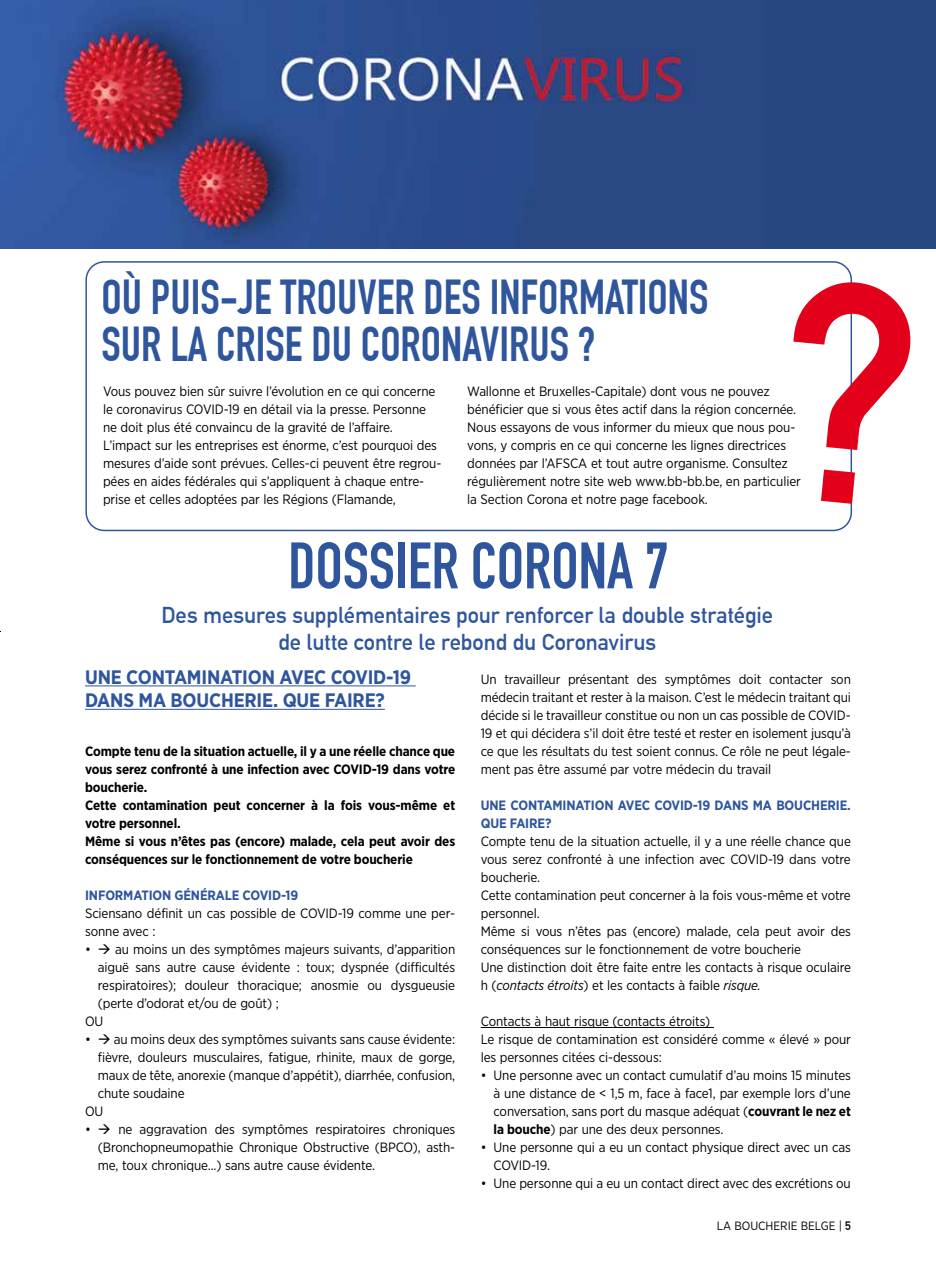
<style>
.page{position:relative;width:936px;height:1263px;background:#fff}
.page>*{position:absolute;margin:0;border:0;box-sizing:border-box;transform-origin:0 0}
.t1{font:700 64.5px "DIN Condensed";color:#2f569d}
.t2{font:700 48px/46.5px "DIN Condensed";color:#2f569d}
.t3{font:700 22.5px/27px "DIN Alternate";letter-spacing:-.005em;color:#2f569d;text-align:center}
.t4{font:700 19.5px/23.4px "Gotham Narrow";letter-spacing:-.01em;color:#2f569d}
.t5{font:13.5px/18px "Gotham Narrow";letter-spacing:-.01em;color:#000}
.t6{font:700 13.5px/18px "Gotham Narrow";letter-spacing:-.01em;color:#000}
.t7{font:700 13.5px/18px "Gotham Narrow";letter-spacing:-.01em;color:#2f569d}
.t8{font:12px "Gotham Narrow";color:#000}
.s1{font-style:italic}
.s2{font-weight:700}
.s3{font-family:"DIN Alternate";font-weight:700}
</style>
<div class="page">
<div style="left:85px;top:261px;width:767px;height:270px;border:2px solid #2f569d;border-radius:18px"></div>
<hr style="left:85px;top:685px;width:331px;height:1px;background:#2f569d">
<hr style="left:85px;top:709px;width:300px;height:1px;background:#2f569d">
<hr style="left:480px;top:1027px;width:233px;height:1px;background:#000">
<div style="left:0;top:0;width:935px;height:249px;background:#274782"></div>
<img style="left:0;top:0;width:690px;height:249px">
<svg style="left:849px;top:277px;width:4px;height:231px"></svg>
<h2 class="t2" style="left:101px;top:274px;width:608px">OÙ PUIS-JE TROUVER DES INFORMATIONS<br>SUR LA CRISE DU CORONAVIRUS ?</h2>
<p class="t5" style="left:103px;top:382px;width:340px">Vous pouvez bien sûr suivre l’évolution en ce qui concerne le coronavirus COVID-19 en détail via la presse. Personne ne doit plus été convaincu de la gravité de l’affaire.<br>L’impact sur les entreprises est énorme, c’est pourquoi des mesures d’aide sont prévues. Celles-ci peuvent être regrou&shy;pées en aides fédérales qui s’appliquent à chaque entre&shy;prise et celles adoptées par les Régions (Flamande,</p>
<p class="t5" style="left:467px;top:382px;width:335px">Wallonne et Bruxelles-Capitale) dont vous ne pouvez bénéficier que si vous êtes actif dans la région concernée.<br>Nous essayons de vous informer du mieux que nous pou&shy;vons, y compris en ce qui concerne les lignes directrices données par l’AFSCA et tout autre organisme. Consultez régulièrement notre site web www.bb-bb.be, en particulier la Section Corona et notre page facebook.</p>
<h1 class="t1" style="left:288px;top:528px;width:382px">DOSSIER CORONA 7</h1>
<h3 class="t3" style="left:161px;top:600px;width:613px">Des mesures supplémentaires pour renforcer la double stratégie de lutte contre le rebond du Coronavirus</h3>
<h3 class="t4" style="left:85px;top:665px;width:328px">UNE CONTAMINATION AVEC COVID-19<br>DANS MA BOUCHERIE. QUE FAIRE?</h3>
<p class="t6" style="left:85px;top:742px;width:371px">Compte tenu de la situation actuelle, il y a une réelle chance que vous serez confronté à une infection avec COVID-19 dans votre boucherie.<br>Cette contamination peut concerner à la fois vous-même et votre personnel.<br>Même si vous n’êtes pas (encore) malade, cela peut avoir des conséquences sur le fonctionnement de votre boucherie</p>
<p class="t7" style="left:85px;top:886px;width:215px">INFORMATION GÉNÉRALE COVID-19</p>
<p class="t5" style="left:85px;top:904px;width:371px">Sciensano définit un cas possible de COVID-19 comme une per&shy;sonne avec :</p>
<p class="t5" style="left:85px;top:940px;width:371px">• → au moins un des symptômes majeurs suivants, d’apparition</p>
<p class="t5" style="left:98px;top:958px;width:359px">aiguë sans autre cause évidente : toux; dyspnée (difficultés</p>
<p class="t5" style="left:98px;top:976px;width:359px">respiratoires); douleur thoracique; anosmie ou dysgueusie</p>
<p class="t5" style="left:98px;top:994px;width:182px">(perte d’odorat et/ou de goût) ;</p>
<p class="t5" style="left:85px;top:1012px;width:20px">OU</p>
<p class="t5" style="left:85px;top:1030px;width:371px">• → au moins deux des symptômes suivants sans cause évidente:</p>
<p class="t5" style="left:98px;top:1048px;width:359px">fièvre, douleurs musculaires, fatigue, rhinite, maux de gorge,</p>
<p class="t5" style="left:98px;top:1066px;width:359px">maux de tête, anorexie (manque d’appétit), diarrhée, confusion,</p>
<p class="t5" style="left:98px;top:1084px;width:88px">chute soudaine</p>
<p class="t5" style="left:85px;top:1102px;width:20px">OU</p>
<p class="t5" style="left:98px;top:1120px;width:359px;text-align:justify;text-indent:-13px">• → ne aggravation des symptômes respiratoires chroniques (Bronchopneumopathie Chronique Obstructive (BPCO), asth&shy;me, toux chronique...) sans autre cause évidente.</p>
<p class="t5" style="left:480px;top:670px;width:371px;text-align:justify">Un travailleur présentant des symptômes doit contacter son médecin traitant et rester à la maison. C’est le médecin traitant qui décide si le travailleur constitue ou non un cas possible de COVID-19 et qui décidera s’il doit être testé et rester en isolement jusqu’à ce que les résultats du test soient connus. Ce rôle ne peut légale&shy;ment pas être assumé par votre médecin du travail</p>
<p class="t7" style="left:480px;top:796px;width:371px">UNE CONTAMINATION AVEC COVID-19 DANS MA BOUCHERIE.<br>QUE FAIRE?</p>
<p class="t5" style="left:480px;top:832px;width:371px">Compte tenu de la situation actuelle, il y a une réelle chance que vous serez confronté à une infection avec COVID-19 dans votre boucherie.<br>Cette contamination peut concerner à la fois vous-même et votre personnel.<br>Même si vous n’êtes pas (encore) malade, cela peut avoir des conséquences sur le fonctionnement de votre boucherie<br>Une distinction doit être faite entre les contacts à risque oculaire h (<span class="s1">contacts étroits</span>) et les contacts à faible <span class="s1">risque.</span></p>
<p class="t5" style="left:480px;top:1012px;width:371px">Contacts à haut risque (contacts étroits)<br>Le risque de contamination est considéré comme « élevé » pour les personnes citées ci-dessous:</p>
<p class="t5" style="left:493px;top:1066px;width:359px;text-align:justify;text-indent:-13px">• Une personne avec un contact cumulatif d’au moins 15 minutes à une distance de &lt; 1,5 m, face à face1, par exemple lors d’une conversation, sans port du masque adéquat (<span class="s2">couvrant le nez et la bouche</span>) par une des deux personnes.</p>
<p class="t5" style="left:493px;top:1138px;width:359px;text-indent:-13px">• Une personne qui a eu un contact physique direct avec un cas<br>COVID-19.</p>
<p class="t5" style="left:480px;top:1174px;width:371px">• Une personne qui a eu un contact direct avec des excrétions ou</p>
<p class="t8" style="left:717px;top:1218px;width:135px">LA BOUCHERIE BELGE | <span class="s3">5</span></p>
</div>
